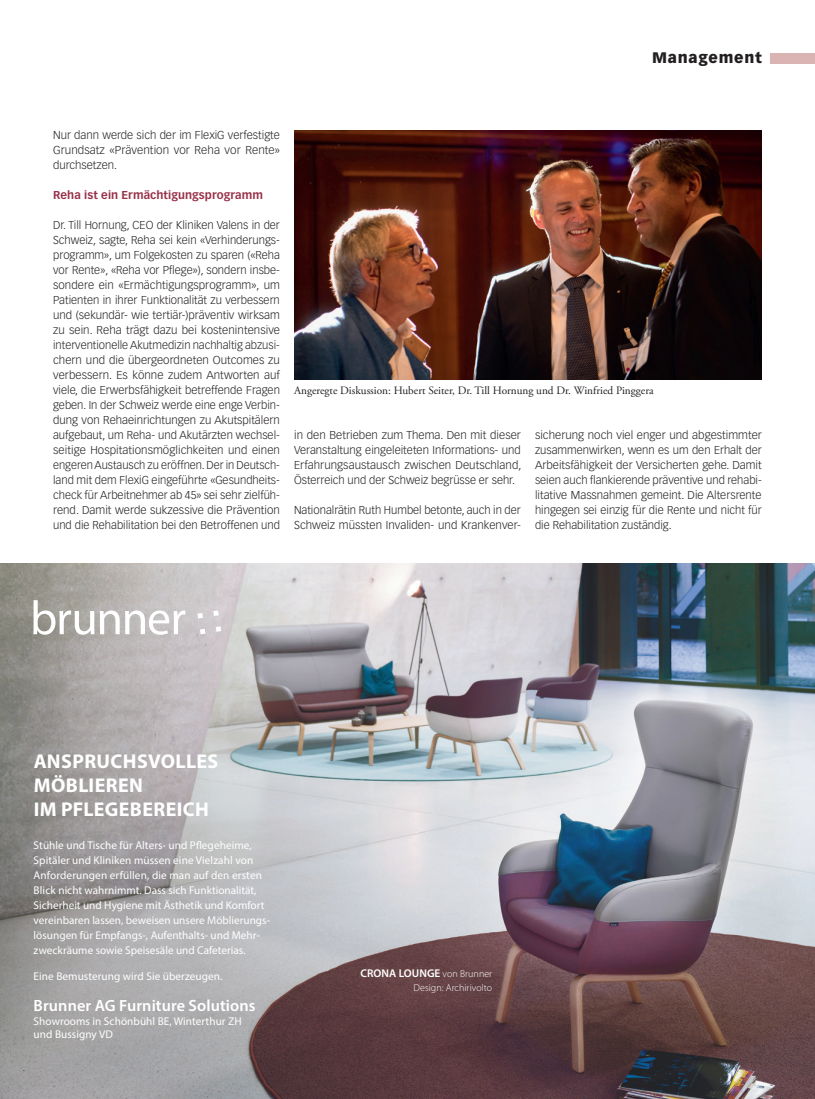
<style>
.page{position:relative;width:815px;height:1099px;background:#fff}
.page>*{position:absolute;margin:0;border:0;box-sizing:border-box;transform-origin:0 0}
.t1{font:700 20px/24px "Myriad Pro";letter-spacing:.02em;color:#fff}
.t2{font:600 16.25px "Myriad Pro";letter-spacing:.005em;color:#fff}
.t3{font:900 15px "Vectora LT Std";letter-spacing:.05em;color:#231f20}
.t4{font:300 11.25px/15px "Vectora LT Std";color:#231f20;text-align:justify}
.t5{font:11.25px/15px "Myriad Pro";color:#fff}
.t6{font:11.25px "Adobe Garamond Pro";color:#231f20}
.t7{font:700 11.25px "Vectora LT Std";letter-spacing:.005em;color:#983249}
.t8{font:600 11.25px "Myriad Pro";letter-spacing:.005em;color:#fff}
.t9{font:300 10px "Myriad Pro";letter-spacing:.005em;color:#fff}
.s1{font-weight:300;font-size:10px}
</style>
<div class="page">
<div style="left:770px;top:53px;width:45px;height:10px;background:#d9b4b3"></div>
<img style="left:294px;top:131px;width:468px;height:248px">
<img style="left:0;top:563px;width:815px;height:535px">
<svg style="left:33px;top:600px;width:152px;height:34px"></svg>
<svg style="left:200px;top:628px;width:5px;height:6px"></svg>
<svg style="left:197px;top:613px;width:6px;height:5px"></svg>
<svg style="left:213px;top:610px;width:6px;height:6px"></svg>
<svg style="left:216px;top:626px;width:5px;height:5px"></svg>
<h3 class="t3" style="left:652px;top:49px;width:111px">Management</h3>
<p class="t4" style="left:53px;top:128px;width:228px">Nur dann werde sich der im FlexiG verfestigte Grundsatz «Prävention vor Reha vor Rente» durchsetzen.</p>
<p class="t7" style="left:53px;top:188px;width:211px">Reha ist ein Ermächtigungsprogramm</p>
<p class="t4" style="left:53px;top:218px;width:228px">Dr. Till Hornung, CEO der Kliniken Valens in der Schweiz, sagte, Reha sei kein «Verhinderungs&shy;programm», um Folgekosten zu sparen («Reha vor Rente», «Reha vor Pflege»), sondern insbe&shy;sondere ein «Ermächtigungsprogramm», um Patienten in ihrer Funktionalität zu verbessern und (sekundär- wie tertiär-)präventiv wirksam zu sein. Reha trägt dazu bei kostenintensive interventionelle Akutmedizin nachhaltig abzusi&shy;chern und die übergeordneten Outcomes zu verbessern. Es könne zudem Antworten auf viele, die Erwerbsfähigkeit betreffende Fragen geben. In der Schweiz werde eine enge Verbin&shy;dung von Rehaeinrichtungen zu Akutspitälern aufgebaut, um Reha- und Akutärzten wechsel&shy;seitige Hospitationsmöglichkeiten und einen engeren Austausch zu eröffnen. Der in Deutsch&shy;land mit dem FlexiG eingeführte «Gesundheits&shy;check für Arbeitnehmer ab 45» sei sehr zielfüh&shy;rend. Damit werde sukzessive die Prävention und die Rehabilitation bei den Betroffenen und</p>
<p class="t6" style="left:294px;top:384px;width:361px">Angeregte Diskussion: Hubert Seiter, Dr. Till Hornung und Dr. Winfried Pinggera</p>
<p class="t4" style="left:294px;top:428px;width:229px">in den Betrieben zum Thema. Den mit dieser Veranstaltung eingeleiteten Informations- und Erfahrungsaustausch zwischen Deutschland, Österreich und der Schweiz begrüsse er sehr.</p>
<p class="t4" style="left:294px;top:503px;width:228px">Nationalrätin Ruth Humbel betonte, auch in der<br>Schweiz müssten Invaliden- und Krankenver-</p>
<p class="t4" style="left:535px;top:428px;width:228px">sicherung noch viel enger und abgestimmter zusammenwirken, wenn es um den Erhalt der Arbeitsfähigkeit der Versicherten gehe. Damit seien auch flankierende präventive und rehabi&shy;litative Massnahmen gemeint. Die Altersrente hingegen sei einzig für die Rente und nicht für die Rehabilitation zuständig.</p>
<h1 class="t1" style="left:34px;top:749px;width:186px">ANSPRUCHSVOLLES<br>MÖBLIEREN<br>IM PFLEGEBEREICH</h1>
<p class="t5" style="left:34px;top:837px;width:238px">Stühle und Tische für Alters- und Pflegeheime, Spitäler und Kliniken müssen eine Vielzahl von Anforderungen erfüllen, die man auf den ersten Blick nicht wahrnimmt. Dass sich Funktionalität, Sicherheit und Hygiene mit Ästhetik und Komfort vereinbaren lassen, beweisen unsere Möblierungs&shy;lösungen für Empfangs-, Aufenthalts- und Mehr&shy;zweckräume sowie Speisesäle und Cafeterias.</p>
<p class="t5" style="left:34px;top:968px;width:190px">Eine Bemusterung wird Sie überzeugen.</p>
<h2 class="t2" style="left:34px;top:995px;width:223px">Brunner AG Furniture Solutions</h2>
<p class="t5" style="left:34px;top:1014px;width:210px;line-height:13.5px">Showrooms in Schönbühl BE, Winterthur ZH und Bussigny VD</p>
<p class="t8" style="left:360px;top:966px;width:133px">CRONA LOUNGE <span class="s1">von Brunner</span></p>
<p class="t9" style="left:414px;top:982px;width:80px">Design: Archirivolto</p>
</div>
